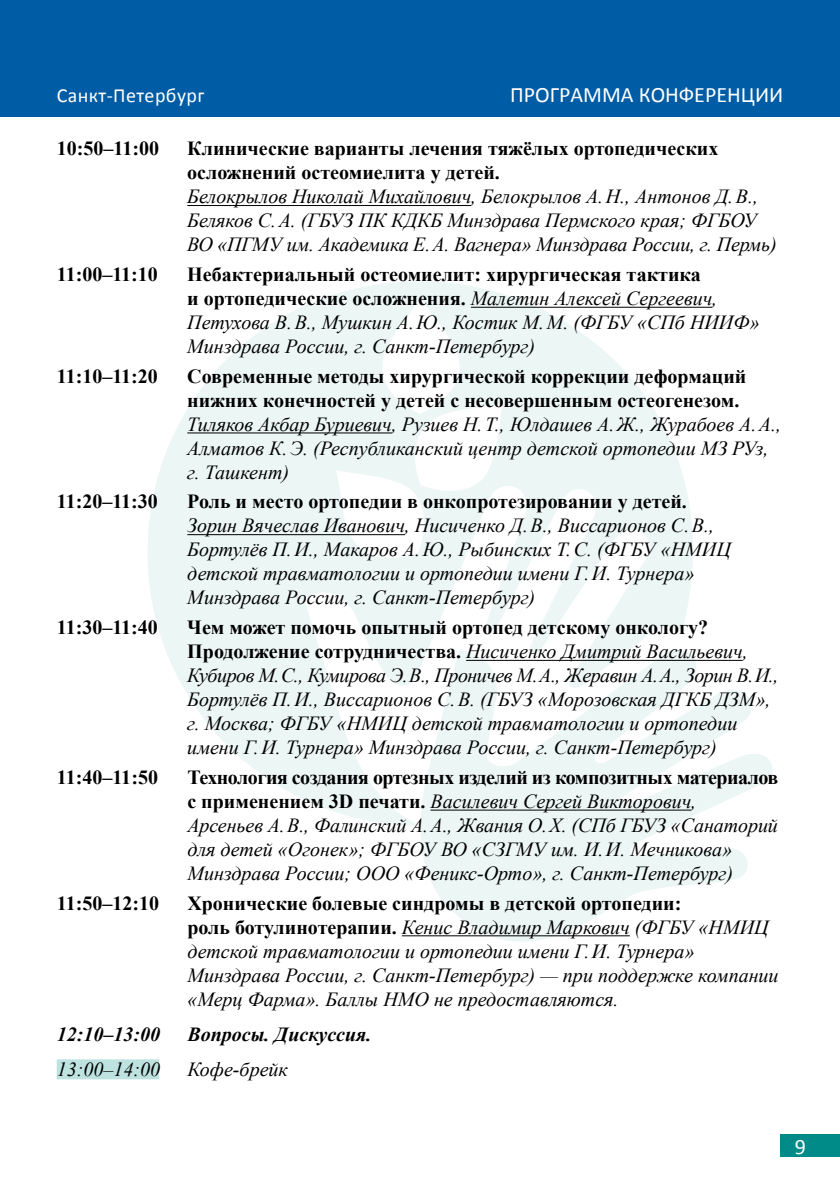
<style>
.page{position:relative;width:840px;height:1191px;background:#fff}
.page>*{position:absolute;margin:0;border:0;box-sizing:border-box;transform-origin:0 0}
.t1{font:22px "Calibri";color:#fff}
.t2{font:italic 20px/24px "Times New Roman";color:#000}
.t3{font:700 20px/24px "Times New Roman";color:#000}
.t4{font:italic 700 20px "Times New Roman";color:#000}
.t5{font:20px "Calibri";letter-spacing:.02em;color:#fff}
.s1{font-weight:700;font-style:normal}
</style>
<div class="page">
<div style="left:780px;top:1134px;width:59px;height:23px;background:#008b88"></div>
<svg style="left:403px;top:659px;width:369px;height:282px;fill:#ecf6f5"></svg>
<svg style="left:148px;top:281px;width:587px;height:544px;fill:#ecf6f5"></svg>
<svg style="left:335px;top:297px;width:168px;height:267px"></svg>
<div style="left:0;top:0;width:839px;height:116px;background:#005ca4"></div>
<hr style="left:187px;top:205px;width:284px;height:1px;background:#000">
<hr style="left:470px;top:307px;width:241px;height:1px;background:#000">
<hr style="left:187px;top:432px;width:204px;height:1px;background:#000">
<hr style="left:187px;top:534px;width:217px;height:1px;background:#000">
<hr style="left:466px;top:660px;width:276px;height:1px;background:#000">
<hr style="left:430px;top:809px;width:260px;height:1px;background:#000">
<hr style="left:401px;top:935px;width:228px;height:1px;background:#000">
<div style="left:57px;top:1059px;width:102px;height:20px;background:#bde2df"></div>
<p class="t5" style="left:57px;top:81px;width:149px">Санкт-Петербург</p>
<p class="t1" style="left:509px;top:79px;width:274px">Программа конференции</p>
<p class="t3" style="left:57px;top:136px;width:104px">10:50–11:00</p>
<p class="t3" style="left:187px;top:136px;width:532px">Клинические варианты лечения тяжёлых ортопедических осложнений остеомиелита у детей.</p>
<p class="t2" style="left:187px;top:184px;width:590px">Белокрылов Николай Михайлович, Белокрылов А.Н., Антонов Д.В.,<br>Беляков С.А. (ГБУЗ ПК КДКБ Минздрава Пермского края; ФГБОУ<br>ВО «ПГМУ им. Академика Е.А. Вагнера» Минздрава России, г. Пермь)</p>
<p class="t3" style="left:57px;top:262px;width:103px">11:00–11:10</p>
<p class="t2" style="left:187px;top:262px;width:573px"><span class="s1">Небактериальный остеомиелит: хирургическая тактика<br>и ортопедические осложнения.</span> Малетин Алексей Сергеевич, Петухова В.В., Мушкин А.Ю., Костик М.М. (ФГБУ «СПб НИИФ» Минздрава России, г. Санкт-Петербург)</p>
<p class="t3" style="left:57px;top:363px;width:103px">11:10–11:20</p>
<p class="t3" style="left:187px;top:363px;width:560px">Современные методы хирургической коррекции деформаций нижних конечностей у детей с несовершенным остеогенезом.</p>
<p class="t2" style="left:187px;top:411px;width:595px">Тиляков Акбар Буриевич, Рузиев Н.Т., Юлдашев А.Ж., Журабоев А.А.,<br>Алматов К.Э. (Республиканский центр детской ортопедии МЗ РУз, г. Ташкент)</p>
<p class="t3" style="left:57px;top:489px;width:103px">11:20–11:30</p>
<p class="t3" style="left:187px;top:489px;width:501px">Роль и место ортопедии в онкопротезировании у детей.</p>
<p class="t2" style="left:187px;top:513px;width:544px">Зорин Вячеслав Иванович, Нисиченко Д.В., Виссарионов С.В., Бортулёв П.И., Макаров А.Ю., Рыбинских Т.С. (ФГБУ «НМИЦ детской травматологии и ортопедии имени Г.И. Турнера» Минздрава России, г. Санкт-Петербург)</p>
<p class="t3" style="left:57px;top:615px;width:103px">11:30–11:40</p>
<p class="t2" style="left:187px;top:615px;width:592px"><span class="s1">Чем может помочь опытный ортопед детскому онкологу?<br>Продолжение сотрудничества.</span> Нисиченко Дмитрий Васильевич, Кубиров М.С., Кумирова Э.В., Проничев М.А., Жеравин А.А., Зорин В.И., Бортулёв П.И., Виссарионов С.В. (ГБУЗ «Морозовская ДГКБ ДЗМ», г. Москва; ФГБУ «НМИЦ детской травматологии и ортопедии имени Г.И. Турнера» Минздрава России, г. Санкт-Петербург)</p>
<p class="t3" style="left:57px;top:764px;width:103px">11:40–11:50</p>
<p class="t2" style="left:187px;top:764px;width:592px"><span class="s1">Технология создания ортезных изделий из композитных материалов с применением 3D печати.</span> Василевич Сергей Викторович,<br>Арсеньев А.В., Фалинский А.А., Жвания О.Х. (СПб ГБУЗ «Санаторий для детей «Огонек»; ФГБОУ ВО «СЗГМУ им. И.И. Мечникова» Минздрава России; ООО «Феникс-Орто», г. Санкт-Петербург)</p>
<p class="t3" style="left:57px;top:890px;width:104px">11:50–12:10</p>
<p class="t2" style="left:187px;top:890px;width:592px"><span class="s1">Хронические болевые синдромы в детской ортопедии:<br>роль ботулинотерапии.</span> Кенис Владимир Маркович (ФГБУ «НМИЦ детской травматологии и ортопедии имени Г.И. Турнера» Минздрава России, г. Санкт-Петербург) — при поддержке компании «Мерц Фарма». Баллы НМО не предоставляются.</p>
<p class="t4" style="left:57px;top:1020px;width:105px">12:10–13:00</p>
<p class="t4" style="left:187px;top:1020px;width:186px">Вопросы. Дискуссия.</p>
<p class="t2" style="left:57px;top:1057px;width:105px">13:00–14:00</p>
<p class="t2" style="left:187px;top:1057px;width:102px">Кофе-брейк</p>
<p class="t1" style="left:794px;top:1131px;width:13px">9</p>
</div>
